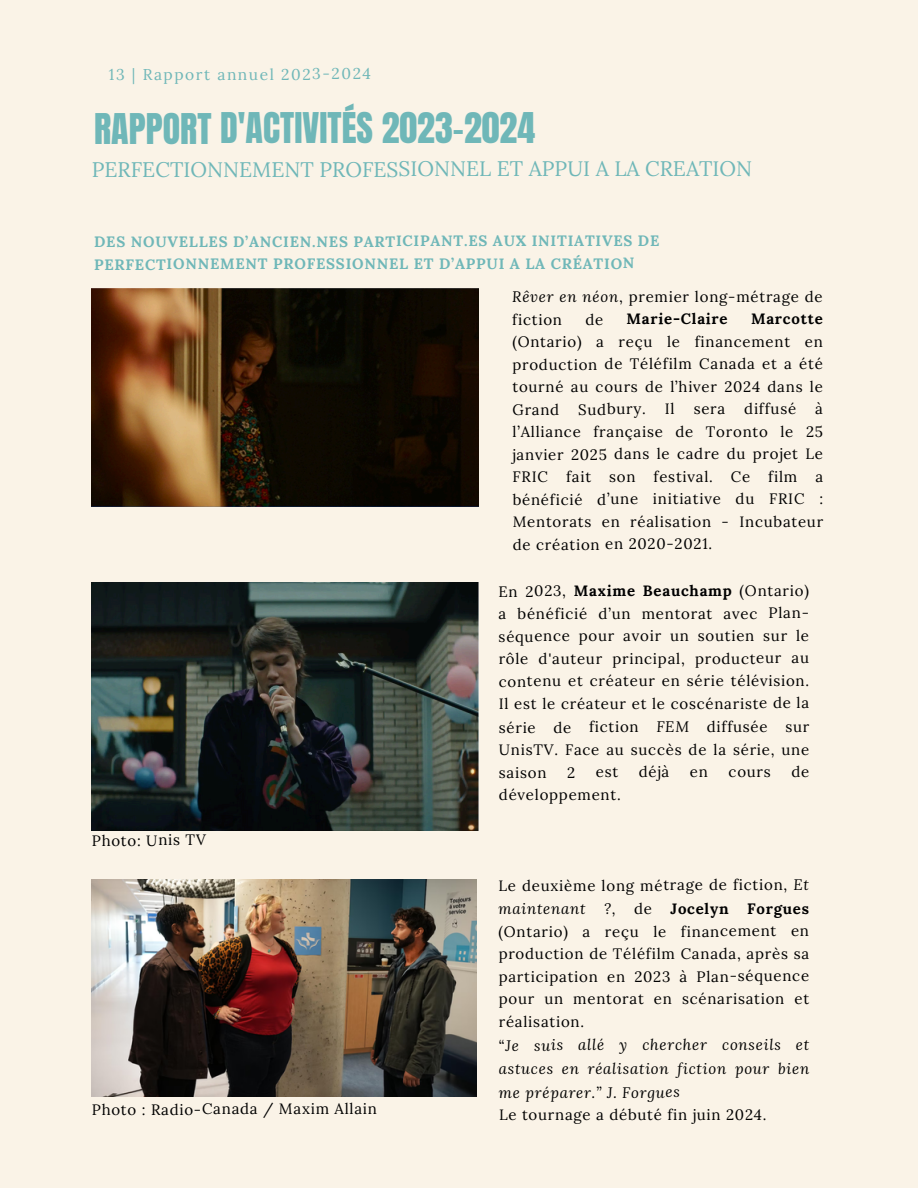
<style>
.page{position:relative;width:918px;height:1188px;background:#faf3e7}
.page>*{position:absolute;margin:0;border:0;box-sizing:border-box;transform-origin:0 0}
.t1{font:36px "Anton";letter-spacing:-.005em;color:#6fb7b8}
.t2{font:21px "Lora";letter-spacing:-.005em;color:#6fb7b8}
.t3{font:15.6px "Lora";letter-spacing:.095em;color:#6fb7b8}
.t4{font:15px/22.6px "Lora";letter-spacing:.045em;color:#000;text-align:justify}
.t5{font:700 15px/22.5px "Lora";letter-spacing:.045em;color:#6fb7b8}
.t6{font:italic 15px/23.7px "Lora";letter-spacing:.05em;color:#000;text-align:justify}
.t7{font:700 15px "Lora";letter-spacing:.045em;color:#000}
.s1{font-style:italic}
.s2{font-weight:700}
.s3{font-style:normal}
</style>
<div class="page">
<img style="left:92px;top:583px;width:387px;height:247px">
<img style="left:92px;top:288px;width:387px;height:218px">
<img style="left:92px;top:880px;width:385px;height:217px">
<p class="t3" style="left:109px;top:64px;width:264px">13 | Rapport annuel 2023-2024</p>
<p class="t1" style="left:94px;top:102px;width:442px">RAPPORT D'ACTIVITÉS 2023-2024</p>
<p class="t2" style="left:92px;top:155px;width:662px">PERFECTIONNEMENT PROFESSIONNEL ET APPUI A LA CREATION</p>
<p class="t5" style="left:94px;top:230px;width:567px">DES NOUVELLES D’ANCIEN.NES PARTICIPANT.ES AUX INITIATIVES DE<br>PERFECTIONNEMENT PROFESSIONNEL ET D’APPUI A LA CRÉATION</p>
<p class="t4" style="left:512px;top:285px;width:312px"><span class="s1">Rêver en néon</span>, premier long-métrage de fiction</p>
<p class="t4" style="left:585px;top:308px;width:19px">de</p>
<p class="t7" style="left:627px;top:309px;width:103px">Marie-Claire</p>
<p class="t4" style="left:512px;top:307px;width:312px;text-indent:239px"><span class="s2">Marcotte </span>(Ontario) a reçu le financement en production de Téléfilm Canada et a été tourné au cours de l’hiver 2024 dans le Grand</p>
<p class="t4" style="left:513px;top:397px;width:312px;text-indent:303px">à l’Alliance française de Toronto le 25 janvier 2025 dans le cadre du projet Le FRIC fait son festival. Ce film a bénéficié d’une initiative du FRIC :<br>Mentorats en réalisation - Incubateur de création en 2020-2021.</p>
<p class="t4" style="left:578px;top:398px;width:69px">Sudbury.</p>
<p class="t4" style="left:665px;top:398px;width:11px">Il</p>
<p class="t4" style="left:694px;top:397px;width:33px">sera</p>
<p class="t4" style="left:744px;top:397px;width:53px">diffusé</p>
<h2 class="t4" style="left:92px;top:829px;width:115px">Photo: Unis TV</h2>
<p class="t4" style="left:92px;top:1098px;width:287px">Photo : Radio-Canada / Maxim Allain</p>
<h1 class="t4" style="left:499px;top:579px;width:312px">En 2023, <span class="s2">Maxime Beauchamp</span> (Ontario) a bénéficié d’un mentorat avec Plan&shy;séquence pour avoir un soutien sur le rôle d'auteur principal, producteur au contenu et créateur en série télévision.<br>Il est le créateur et le coscénariste de la série de fiction <span class="s1">FEM</span> diffusée sur UnisTV. Face au succès de la série, une saison</h1>
<h1 class="t4" style="left:567px;top:761px;width:10px">2</h1>
<h1 class="t4" style="left:596px;top:761px;width:24px">est</h1>
<h1 class="t4" style="left:639px;top:761px;width:32px">déjà</h1>
<h1 class="t4" style="left:690px;top:760px;width:20px">en</h1>
<h1 class="t4" style="left:729px;top:760px;width:44px">cours</h1>
<h1 class="t4" style="left:792px;top:760px;width:19px">de</h1>
<h1 class="t4" style="left:499px;top:783px;width:123px">développement.</h1>
<p class="t4" style="left:499px;top:874px;width:312px">Le deuxième long métrage de fiction, <span class="s1">Et maintenant ?,</span> de <span class="s2">Jocelyn Forgues </span>(Ontario) a reçu le financement en production de Téléfilm Canada, après sa participation en 2023 à Plan-séquence pour un mentorat en scénarisation et réalisation.</p>
<p class="t6" style="left:499px;top:1033px;width:312px"><span class="s3">“</span>Je suis allé y chercher conseils et astuces en réalisation fiction pour bien me préparer.” J. Forgues</p>
<p class="t4" style="left:499px;top:1103px;width:269px">Le tournage a débuté fin juin 2024.</p>
</div>
